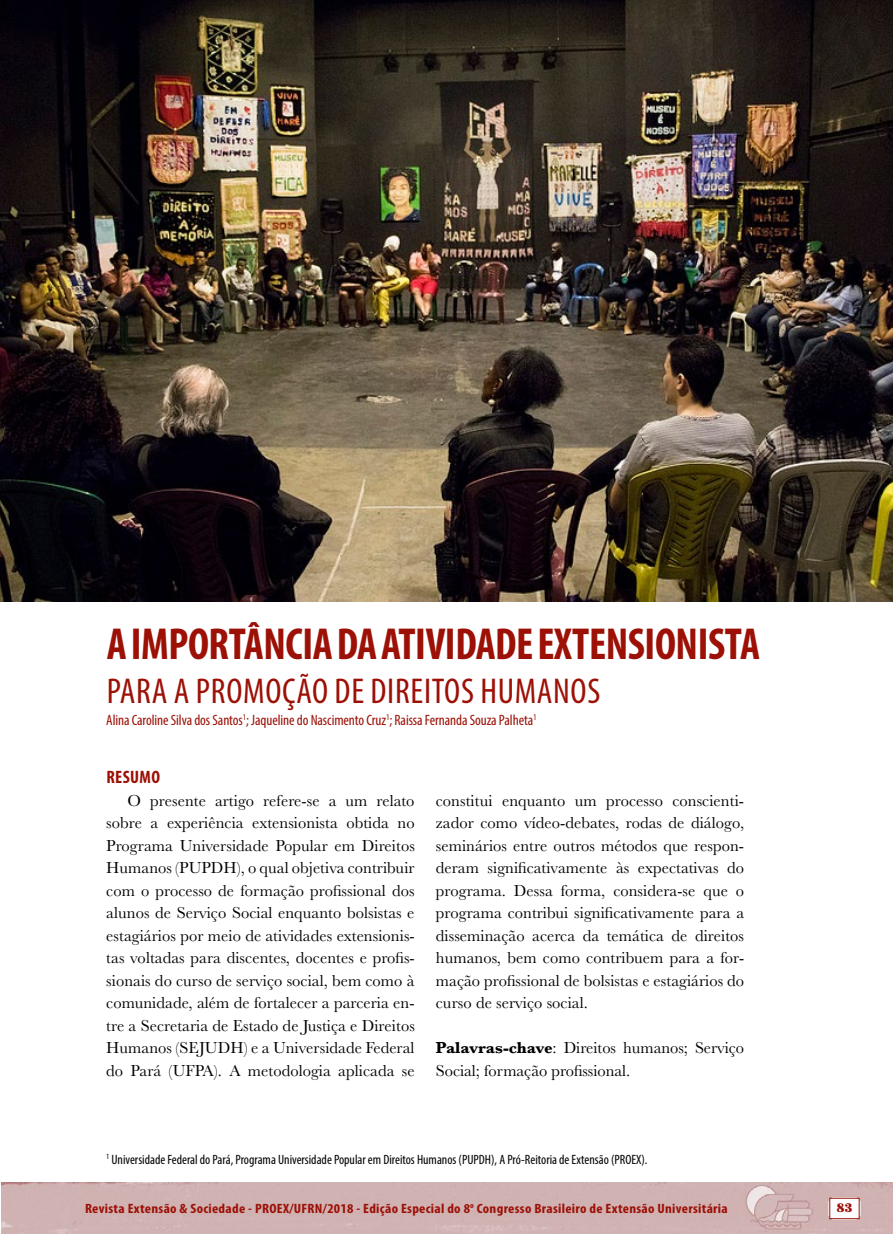
<style>
.page{position:relative;width:893px;height:1234px;background:#fff}
.page>*{position:absolute;margin:0;border:0;box-sizing:border-box;transform-origin:0 0}
.t1{font:700 condensed 45px "Myriad Pro";letter-spacing:-.01em;color:#9c1006}
.t2{font:condensed 36px "Myriad Pro";letter-spacing:.02em;color:#9c1006}
.t3{font:700 condensed 18px "Myriad Pro";letter-spacing:.02em;color:#9c1006}
.t4{font:16.5px/22.5px "Baskerville";letter-spacing:.005em;color:#000;text-align:justify}
.t5{font:condensed 15px "Myriad Pro";letter-spacing:-.005em;color:#9c1006}
.t6{font:condensed 13.5px "Myriad Pro";color:#000}
.t7{font:700 condensed 13.5px "Myriad Pro";letter-spacing:.02em;color:#9c1006;scale:1.1 1}
.t8{font:12px "Escafina Low";color:#9c1006;scale:1.1 1}
.s1{font-weight:700}
</style>
<div class="page">
<div style="left:1px;top:1182px;width:892px;height:51px;background:#d0b2b2"></div>
<img style="left:0;top:0;width:893px;height:601px">
<svg style="left:828px;top:1196px;width:33px;height:23px"></svg>
<div style="left:829px;top:1197px;width:30px;height:21px;background:#fff"></div>
<h1 class="t1" style="left:107px;top:619px;width:655px">A IMPORTÂNCIA DA ATIVIDADE EXTENSIONISTA</h1>
<h2 class="t2" style="left:107px;top:668px;width:495px">PARA A PROMOÇÃO DE DIREITOS HUMANOS</h2>
<p class="t5" style="left:106px;top:710px;width:432px">Alina Caroline Silva dos Santos<sup>1</sup>; Jaqueline do Nascimento Cruz<sup>1</sup>; Raissa Fernanda Souza Palheta<sup>1</sup></p>
<p class="t3" style="left:106px;top:767px;width:55px">RESUMO</p>
<p class="t4" style="left:106px;top:788px;width:310px;text-indent:21px">O presente artigo refere-se a um relato sobre a experiência extensionista obtida no Programa Universidade Popular em Direitos Humanos (PUPDH), o qual objetiva contribuir com o processo de formação profissional dos alunos de Serviço Social enquanto bolsistas e estagiários por meio de atividades extensionis&shy;tas voltadas para discentes, docentes e profis&shy;sionais do curso de serviço social, bem como à comunidade, além de fortalecer a parceria en&shy;tre a Secretaria de Estado de Justiça e Direitos Humanos (SEJUDH) e a Universidade Federal do Pará (UFPA). A metodologia aplicada se</p>
<p class="t4" style="left:436px;top:788px;width:310px">constitui enquanto um processo conscienti&shy;zador como vídeo-debates, rodas de diálogo, seminários entre outros métodos que respon&shy;deram significativamente às expectativas do programa. Dessa forma, considera-se que o programa contribui significativamente para a disseminação acerca da temática de direitos humanos, bem como contribuem para a for&shy;mação profissional de bolsistas e estagiários do curso de serviço social.</p>
<p class="t4" style="left:436px;top:1036px;width:310px"><span class="s1">Palavras-chave</span>: Direitos humanos; Serviço<br>Social; formação profissional.</p>
<p class="t6" style="left:106px;top:1150px;width:543px"><sup>1</sup> Universidade Federal do Pará, Programa Universidade Popular em Direitos Humanos (PUPDH), A Pró-Reitoria de Extensão (PROEX).</p>
<p class="t7" style="left:85px;top:1200px;width:586px">Revista Extensão &amp; Sociedade - PROEX/UFRN/2018 - Edição Especial do 8<sup>o</sup> Congresso Brasileiro de Extensão Universitária</p>
<p class="t8" style="left:837px;top:1199px;width:16px">83</p>
</div>
